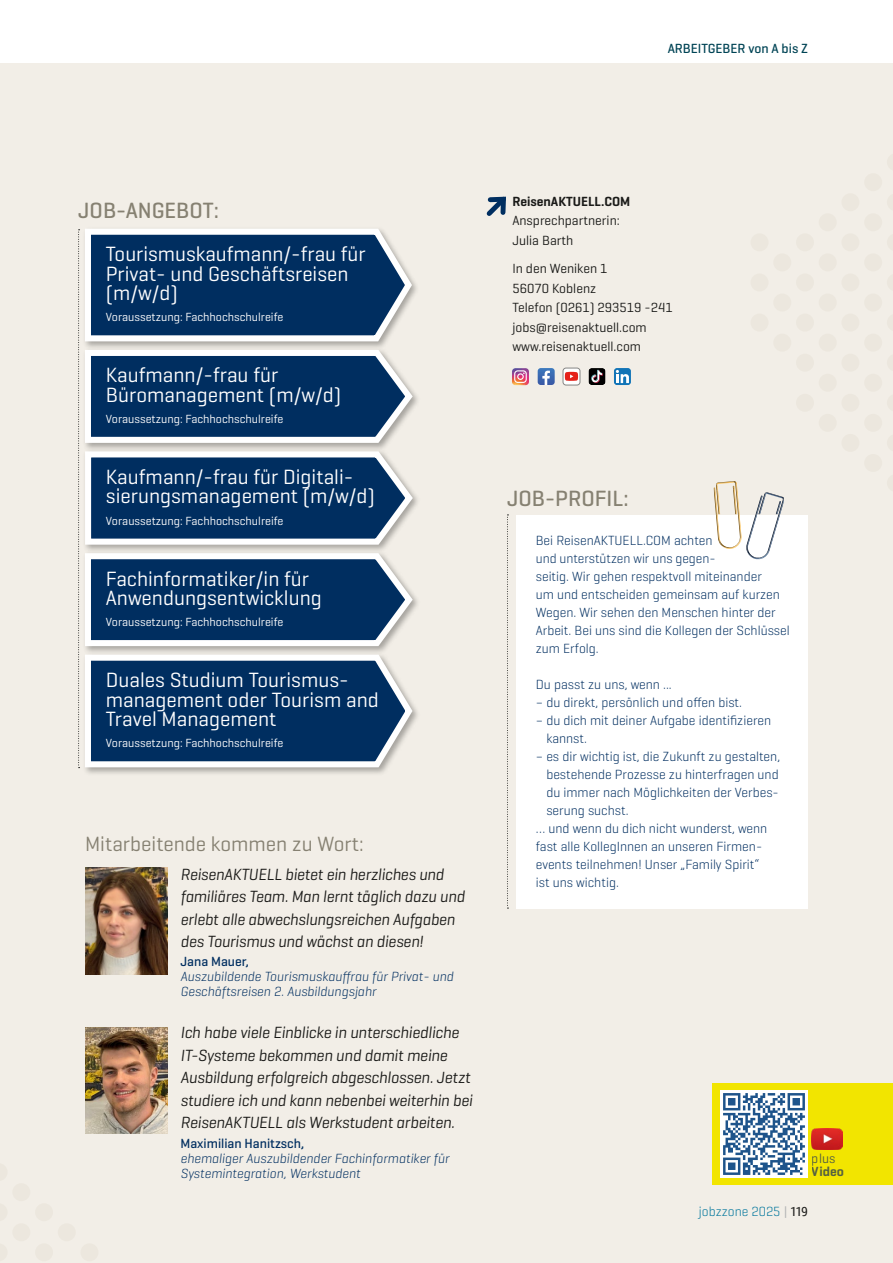
<style>
.page{position:relative;width:893px;height:1263px;background:#fff}
.page>*{position:absolute;margin:0;border:0;box-sizing:border-box;transform-origin:0 0}
.t1{font:500 22.5px "Geogrotesque";color:#868172}
.t2{font:21px/19.5px "Geogrotesque";color:#fff}
.t3{font:21px "Geogrotesque";color:#868172}
.t4{font:italic 16.5px/22.5px "Geogrotesque";letter-spacing:-.01em;color:#1a1a18}
.t5{font:300 13.5px/18px "Geogrotesque";color:#002e60}
.t6{font:italic 300 13.5px/15px "Geogrotesque";color:#002e60}
.t7{font:13.5px/19.5px "Geogrotesque";color:#1a1a18}
.t8{font:500 13.5px "Geogrotesque";color:#002e60}
.t9{font:500 13.5px "Geogrotesque";color:#045}
.t10{font:600 13.5px "Geogrotesque";color:#1a1a18}
.t11{font:300 13.5px "Geogrotesque";color:#00759c}
.t12{font:600 13.5px "Geogrotesque";color:#3c4b4c}
.t13{font:13.5px "Geogrotesque";color:#3c4b4c}
.t14{font:12px "Geogrotesque";color:#fff}
.s1{font-family:"Phoenica UNI";font-weight:400;color:#b1b2b3}
.s2{font-family:"Phoenica UNI";font-weight:400;color:#1a1a18}
</style>
<div class="page">
<div style="left:0;top:64px;width:893px;height:1199px;background:#f2eee7"></div>
<svg style="left:507px;top:514px;width:1px;height:395px"></svg>
<div style="left:517px;top:514px;width:291px;height:394px;background:#fff"></div>
<div style="left:35px;top:1243px;width:18px;height:18px;background:#ece7de;border-radius:50%"></div>
<div style="left:12px;top:1223px;width:18px;height:18px;background:#ece7de;border-radius:50%"></div>
<div style="left:35px;top:1203px;width:18px;height:18px;background:#ece7de;border-radius:50%"></div>
<div style="left:58px;top:1223px;width:18px;height:18px;background:#ece7de;border-radius:50%"></div>
<div style="left:12px;top:1183px;width:18px;height:18px;background:#ece7de;border-radius:50%"></div>
<div style="left:80px;top:1243px;width:18px;height:18px;background:#ece7de;border-radius:50%"></div>
<div style="left:864px;top:213px;width:18px;height:18px;background:#ece7de;border-radius:50%"></div>
<div style="left:819px;top:213px;width:18px;height:18px;background:#ece7de;border-radius:50%"></div>
<div style="left:841px;top:193px;width:18px;height:18px;background:#ece7de;border-radius:50%"></div>
<div style="left:864px;top:173px;width:18px;height:18px;background:#ece7de;border-radius:50%"></div>
<div style="left:796px;top:354px;width:18px;height:18px;background:#ece7de;border-radius:50%"></div>
<div style="left:841px;top:354px;width:18px;height:18px;background:#ece7de;border-radius:50%"></div>
<div style="left:819px;top:374px;width:18px;height:18px;background:#ece7de;border-radius:50%"></div>
<div style="left:864px;top:374px;width:18px;height:18px;background:#ece7de;border-radius:50%"></div>
<div style="left:819px;top:334px;width:18px;height:18px;background:#ece7de;border-radius:50%"></div>
<div style="left:864px;top:334px;width:18px;height:18px;background:#ece7de;border-radius:50%"></div>
<div style="left:796px;top:273px;width:18px;height:18px;background:#ece7de;border-radius:50%"></div>
<div style="left:841px;top:273px;width:18px;height:18px;background:#ece7de;border-radius:50%"></div>
<div style="left:819px;top:293px;width:18px;height:18px;background:#ece7de;border-radius:50%"></div>
<div style="left:864px;top:293px;width:18px;height:18px;background:#ece7de;border-radius:50%"></div>
<div style="left:841px;top:233px;width:18px;height:18px;background:#ece7de;border-radius:50%"></div>
<div style="left:819px;top:253px;width:18px;height:18px;background:#ece7de;border-radius:50%"></div>
<div style="left:864px;top:253px;width:18px;height:18px;background:#ece7de;border-radius:50%"></div>
<div style="left:750px;top:314px;width:18px;height:18px;background:#ece7de;border-radius:50%"></div>
<div style="left:796px;top:314px;width:18px;height:18px;background:#ece7de;border-radius:50%"></div>
<div style="left:841px;top:314px;width:18px;height:18px;background:#ece7de;border-radius:50%"></div>
<div style="left:773px;top:334px;width:18px;height:18px;background:#ece7de;border-radius:50%"></div>
<div style="left:750px;top:273px;width:18px;height:18px;background:#ece7de;border-radius:50%"></div>
<div style="left:773px;top:293px;width:18px;height:18px;background:#ece7de;border-radius:50%"></div>
<div style="left:750px;top:233px;width:18px;height:18px;background:#ece7de;border-radius:50%"></div>
<div style="left:796px;top:233px;width:18px;height:18px;background:#ece7de;border-radius:50%"></div>
<div style="left:773px;top:253px;width:18px;height:18px;background:#ece7de;border-radius:50%"></div>
<div style="left:841px;top:434px;width:18px;height:18px;background:#ece7de;border-radius:50%"></div>
<div style="left:864px;top:454px;width:18px;height:18px;background:#ece7de;border-radius:50%"></div>
<div style="left:796px;top:394px;width:18px;height:18px;background:#ece7de;border-radius:50%"></div>
<div style="left:841px;top:394px;width:18px;height:18px;background:#ece7de;border-radius:50%"></div>
<div style="left:819px;top:414px;width:18px;height:18px;background:#ece7de;border-radius:50%"></div>
<div style="left:864px;top:414px;width:18px;height:18px;background:#ece7de;border-radius:50%"></div>
<svg style="left:486px;top:196px;width:20px;height:20px"></svg>
<img style="left:85px;top:868px;width:83px;height:106px">
<svg style="left:713px;top:481px;width:71px;height:79px"></svg>
<svg style="left:588px;top:368px;width:17px;height:17px"></svg>
<svg style="left:614px;top:368px;width:17px;height:17px"></svg>
<svg style="left:563px;top:368px;width:17px;height:17px"></svg>
<div style="left:563px;top:368px;width:17px;height:17px;border:1px solid #878786;border-radius:3px"></div>
<svg style="left:538px;top:368px;width:17px;height:17px"></svg>
<svg style="left:512px;top:368px;width:17px;height:17px"></svg>
<div style="left:712px;top:1083px;width:181px;height:102px;background:#f2e500"></div>
<img style="left:812px;top:1128px;width:30px;height:22px">
<div style="left:720px;top:1090px;width:88px;height:88px;background:#fff"></div>
<svg style="left:723px;top:1093px;width:82px;height:82px"></svg>
<div style="left:82px;top:652px;width:339px;height:124px;background:#ece8e1"></div>
<svg style="left:78px;top:229px;width:340px;height:544px;background:#426385"></svg>
<img style="left:85px;top:1027px;width:83px;height:106px">
<p class="t9" style="left:668px;top:40px;width:142px">ARBEITGEBER von A bis Z</p>
<h1 class="t1" style="left:78px;top:197px;width:142px">JOB-ANGEBOT:</h1>
<h2 class="t2" style="left:106px;top:244px;width:261px">Tourismuskaufmann/-frau für<br>Privat- und Geschäftsreisen (m/w/d)</h2>
<p class="t14" style="left:106px;top:310px;width:179px">Voraussetzung: Fachhochschulreife</p>
<h2 class="t2" style="left:106px;top:365px;width:237px">Kaufmann/-frau für<br>Büromanagement (m/w/d)</h2>
<p class="t14" style="left:106px;top:412px;width:179px">Voraussetzung: Fachhochschulreife</p>
<h2 class="t2" style="left:106px;top:466px;width:271px">Kaufmann/-frau für Digitali&shy;sierungsmanagement (m/w/d)</h2>
<p class="t14" style="left:106px;top:513px;width:179px">Voraussetzung: Fachhochschulreife</p>
<h2 class="t2" style="left:106px;top:568px;width:217px">Fachinformatiker/in für<br>Anwendungsentwicklung</h2>
<p class="t14" style="left:106px;top:615px;width:179px">Voraussetzung: Fachhochschulreife</p>
<h2 class="t2" style="left:106px;top:669px;width:274px">Duales Studium Tourismus&shy;management oder Tourism and<br>Travel Management</h2>
<p class="t14" style="left:106px;top:736px;width:179px">Voraussetzung: Fachhochschulreife</p>
<h2 class="t3" style="left:85px;top:831px;width:280px">Mitarbeitende kommen zu Wort:</h2>
<p class="t4" style="left:180px;top:862px;width:286px">ReisenAKTUELL bietet ein herzliches und familiäres Team. Man lernt täglich dazu und erlebt alle abwechslungsreichen Aufgaben des Tourismus und wächst an diesen!</p>
<p class="t8" style="left:180px;top:953px;width:70px">Jana Mauer,</p>
<p class="t6" style="left:180px;top:969px;width:275px">Auszubildende Tourismuskauffrau für Privat- und<br>Geschäftsreisen 2. Ausbildungsjahr</p>
<p class="t4" style="left:180px;top:1021px;width:294px">Ich habe viele Einblicke in unterschiedliche IT-Systeme bekommen und damit meine Ausbildung erfolgreich abgeschlossen. Jetzt studiere ich und kann nebenbei weiterhin bei ReisenAKTUELL als Werkstudent arbeiten.</p>
<p class="t8" style="left:180px;top:1134px;width:125px">Maximilian Hanitzsch,</p>
<p class="t6" style="left:180px;top:1150px;width:270px">ehemaliger Auszubildender Fachinformatiker für<br>Systemintegration, Werkstudent</p>
<p class="t10" style="left:512px;top:193px;width:119px">ReisenAKTUELL.COM</p>
<p class="t7" style="left:512px;top:210px;width:109px">Ansprechpartnerin:<br>Julia Barth</p>
<p class="t7" style="left:512px;top:258px;width:162px">In den Weniken 1<br>56070 Koblenz<br>Telefon (0261) 293519 -241 jobs@reisenaktuell.com www.reisenaktuell.com</p>
<h1 class="t1" style="left:507px;top:484px;width:123px">JOB-PROFIL:</h1>
<p class="t5" style="left:536px;top:531px;width:256px">Bei ReisenAKTUELL.COM achten<br>und unterstützen wir uns gegen-<br>seitig. Wir gehen respektvoll miteinander<br>um und entscheiden gemeinsam auf kurzen Wegen. Wir sehen den Menschen hinter der Arbeit. Bei uns sind die Kollegen der Schlüssel zum Erfolg.</p>
<p class="t5" style="left:536px;top:675px;width:138px">Du passt zu uns, wenn ...</p>
<p class="t5" style="left:536px;top:693px;width:208px">– du direkt, persönlich und offen bist.</p>
<p class="t5" style="left:546px;top:711px;width:226px;text-indent:-11px">– du dich mit deiner Aufgabe identifizieren kannst.</p>
<p class="t5" style="left:536px;top:747px;width:246px">– es dir wichtig ist, die Zukunft zu gestalten,</p>
<p class="t5" style="left:546px;top:765px;width:234px">bestehende Prozesse zu hinterfragen und</p>
<p class="t5" style="left:546px;top:783px;width:234px">du immer nach Möglichkeiten der Verbes-</p>
<p class="t5" style="left:546px;top:801px;width:84px">serung suchst.</p>
<p class="t5" style="left:536px;top:819px;width:233px">… und wenn du dich nicht wunderst, wenn</p>
<p class="t5" style="left:536px;top:837px;width:226px">fast alle KollegInnen an unseren Firmen-</p>
<p class="t5" style="left:536px;top:855px;width:225px">events teilnehmen! Unser „Family Spirit“</p>
<p class="t5" style="left:536px;top:873px;width:85px">ist uns wichtig.</p>
<p class="t13" style="left:812px;top:1149px;width:25px">plus</p>
<p class="t12" style="left:812px;top:1163px;width:34px">Video</p>
<p class="t11" style="left:699px;top:1203px;width:111px">jobzzone 2025 <span class="s1">|</span> <span class="s2">119</span></p>
</div>
